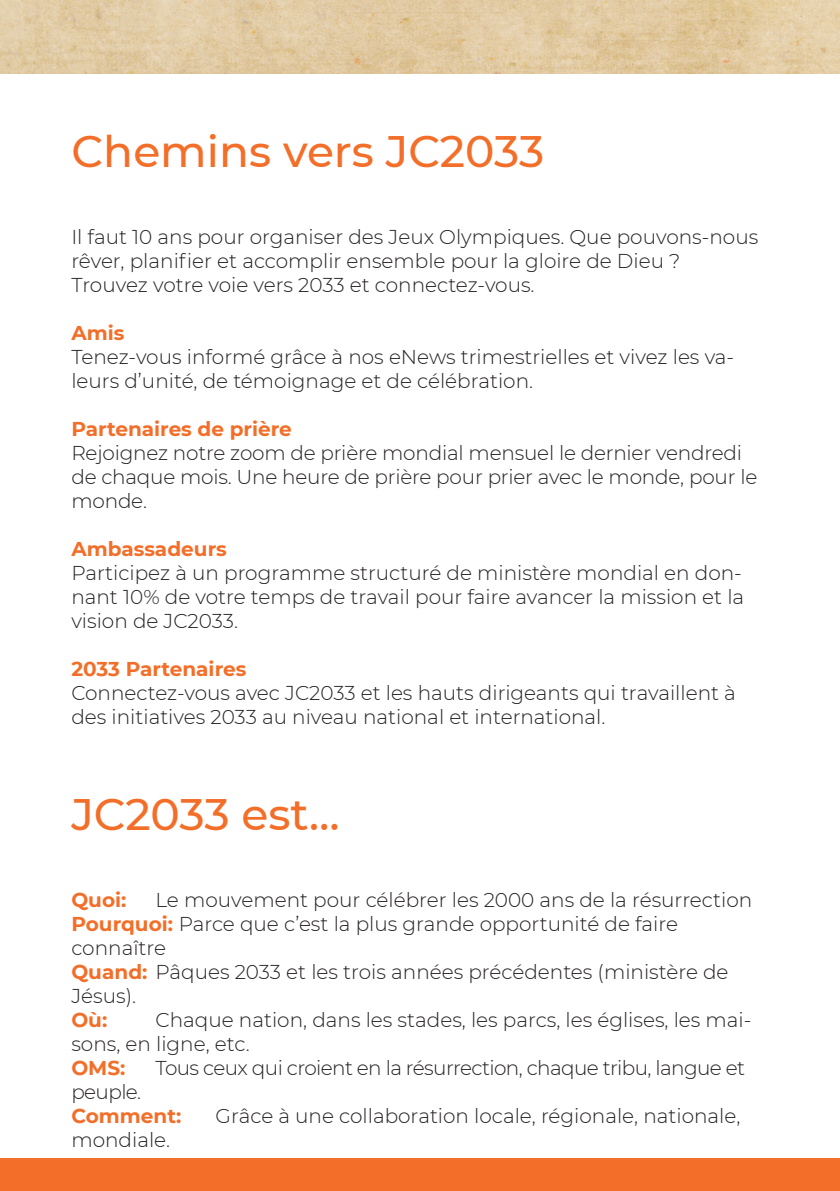
<style>
.page{position:relative;width:840px;height:1191px;background:#fff}
.page>*{position:absolute;margin:0;border:0;box-sizing:border-box;transform-origin:0 0}
.t1{font:500 44px "Montserrat";color:#f36e28}
.t2{font:300 20px/24px "Montserrat";color:#231f20}
.t3{font:700 20px "Montserrat";color:#f36e28}
.t4{font:300 20px "Montserrat";letter-spacing:-.03em;color:#231f20}
.s1{font-weight:700;color:#f36e28}
</style>
<div class="page">
<div style="left:0;top:1158px;width:839px;height:33px;background:#f36e28"></div>
<img style="left:0;top:0;width:839px;height:74px">
<p class="t1" style="left:71px;top:121px;width:474px">Chemins vers JC2033</p>
<p class="t2" style="left:71px;top:224px;width:688px">Il faut 10 ans pour organiser des Jeux Olympiques. Que pouvons-nous rêver, planifier et accomplir ensemble pour la gloire de Dieu ?</p>
<p class="t2" style="left:71px;top:272px;width:464px">Trouvez votre voie vers 2033 et connectez-vous.</p>
<p class="t3" style="left:71px;top:319px;width:54px">Amis</p>
<p class="t2" style="left:71px;top:344px;width:664px">Tenez-vous informé grâce à nos eNews trimestrielles et vivez les va&shy;leurs d’unité, de témoignage et de célébration.</p>
<p class="t3" style="left:71px;top:415px;width:222px">Partenaires de prière</p>
<p class="t2" style="left:71px;top:440px;width:687px">Rejoignez notre zoom de prière mondial mensuel le dernier vendredi de chaque mois. Une heure de prière pour prier avec le monde, pour le monde.</p>
<p class="t3" style="left:71px;top:535px;width:157px">Ambassadeurs</p>
<p class="t2" style="left:71px;top:560px;width:674px;text-align:justify">Participez à un programme structuré de ministère mondial en don&shy;nant 10% de votre temps de travail pour faire avancer la mission et la vision de JC2033.</p>
<p class="t3" style="left:71px;top:655px;width:176px">2033 Partenaires</p>
<p class="t2" style="left:71px;top:680px;width:665px">Connectez-vous avec JC2033 et les hauts dirigeants qui travaillent à des initiatives 2033 au niveau national et international.</p>
<p class="t1" style="left:71px;top:783px;width:270px">JC2033 est…</p>
<p class="t3" style="left:71px;top:885px;width:56px">Quoi:</p>
<p class="t2" style="left:155px;top:887px;width:598px">Le mouvement pour célébrer les 2000 ans de la résurrection</p>
<p class="t2" style="left:71px;top:911px;width:607px"><span class="s1">Pourquoi:</span> Parce que c’est la plus grande opportunité de faire connaître</p>
<p class="t2" style="left:71px;top:959px;width:658px"><span class="s1">Quand:</span> Pâques 2033 et les trois années précédentes (ministère de<br>Jésus).</p>
<p class="t3" style="left:71px;top:1005px;width:37px">Où:</p>
<p class="t2" style="left:71px;top:1007px;width:681px;text-indent:84px">Chaque nation, dans les stades, les parcs, les églises, les mai&shy;sons, en ligne, etc.</p>
<p class="t3" style="left:71px;top:1053px;width:55px">OMS:</p>
<p class="t4" style="left:155px;top:1054px;width:591px">Tous ceux qui croient en la résurrection, chaque tribu, langue et</p>
<p class="t2" style="left:71px;top:1079px;width:71px">peuple.</p>
<p class="t3" style="left:71px;top:1101px;width:111px">Comment:</p>
<p class="t2" style="left:215px;top:1103px;width:526px">Grâce à une collaboration locale, régionale, nationale,</p>
<p class="t2" style="left:71px;top:1127px;width:100px">mondiale.</p>
</div>
